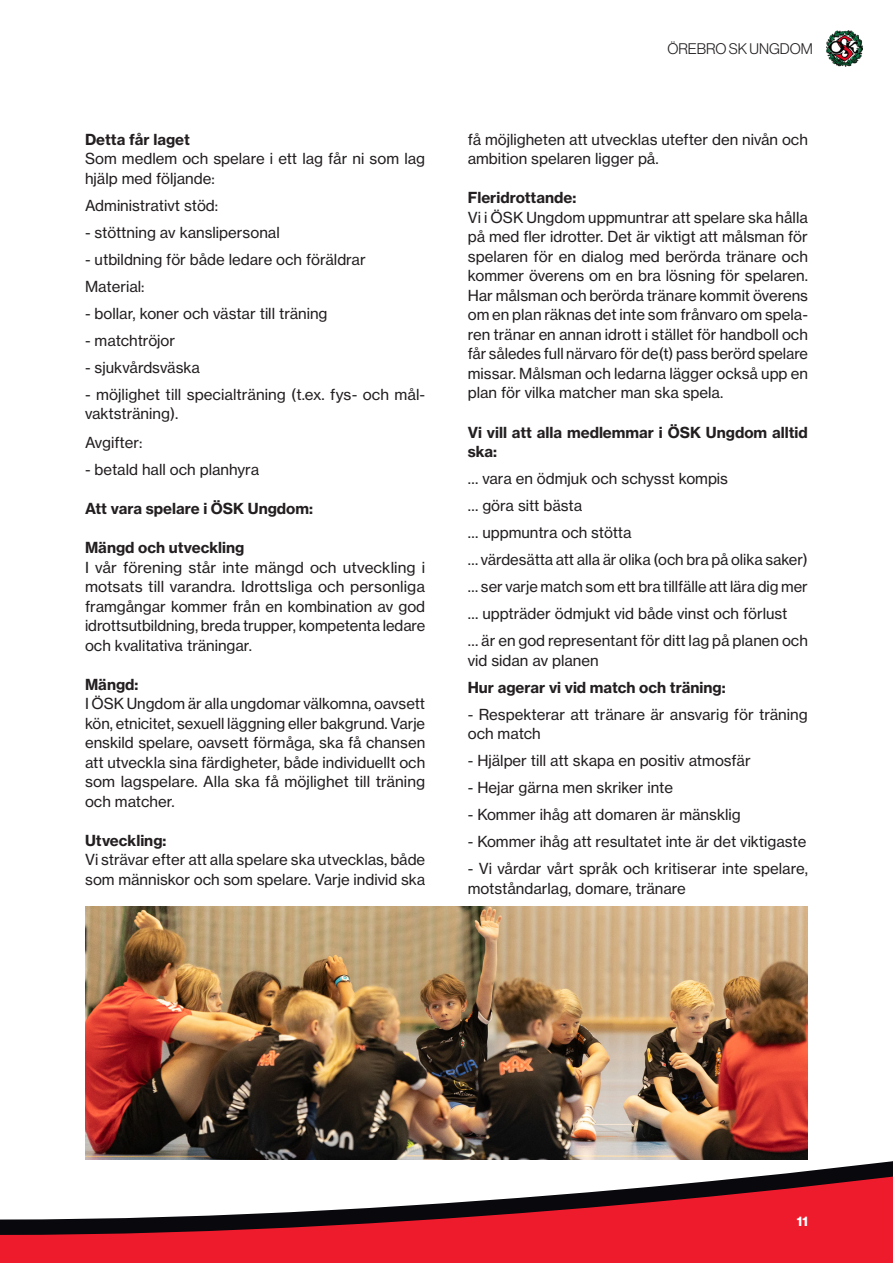
<style>
.page{position:relative;width:893px;height:1263px;background:#fff}
.page>*{position:absolute;margin:0;border:0;box-sizing:border-box;transform-origin:0 0}
.Rubrik_24p{font:15px/19.5px "N Haas Grotesk TX Pro 55 Rg";color:#231f20}
.ÖSK_Bröd_utan_avstånd{font:15px "N Haas Grotesk TX Pro 75 Bd";color:#231f20}
.Rubrik_24p-2{font:15px/19.5px "N Haas Grotesk TX Pro 75 Bd";color:#231f20}
.t1{font:15px "N Haas Grotesk DS Pro 45 Lt";color:#231f20}
.t2{font:13.5px "N Haas Grotesk DS Pro 75 Bd";color:#fff}
.s1{font-family:"N Haas Grotesk TX Pro 75 Bd"}
</style>
<div class="page">
<img style="left:85px;top:906px;width:723px;height:253px">
<svg style="left:85px;top:1159px;width:808px;height:16px"></svg>
<img style="left:826px;top:30px;width:37px;height:36px">
<svg style="left:0;top:1175px;width:893px;height:88px;fill:#ee1b2c"></svg>
<p class="ÖSK_Bröd_utan_avstånd" style="left:85px;top:130px;width:106px">Detta får laget</p>
<p class="Rubrik_24p" style="left:85px;top:149px;width:342px">Som medlem och spelare i ett lag får ni som lag hjälp med följande:</p>
<p class="Rubrik_24p" style="left:85px;top:196px;width:135px">Administrativt stöd:</p>
<p class="Rubrik_24p" style="left:85px;top:223px;width:196px">- stöttning av kanslipersonal</p>
<p class="Rubrik_24p" style="left:85px;top:250px;width:282px">- utbildning för både ledare och föräldrar</p>
<p class="Rubrik_24p" style="left:85px;top:277px;width:61px">Material:</p>
<p class="Rubrik_24p" style="left:85px;top:304px;width:244px">- bollar, koner och västar till träning</p>
<p class="Rubrik_24p" style="left:85px;top:331px;width:92px">- matchtröjor</p>
<p class="Rubrik_24p" style="left:85px;top:358px;width:116px">- sjukvårdsväska</p>
<p class="Rubrik_24p" style="left:85px;top:385px;width:342px">- möjlighet till specialträning (t.ex. fys- och mål&shy;vaktsträning).</p>
<p class="Rubrik_24p" style="left:85px;top:433px;width:59px">Avgifter:</p>
<p class="Rubrik_24p" style="left:85px;top:460px;width:176px">- betald hall och planhyra</p>
<p class="ÖSK_Bröd_utan_avstånd" style="left:85px;top:499px;width:230px">Att vara spelare i ÖSK Ungdom:</p>
<p class="ÖSK_Bröd_utan_avstånd" style="left:85px;top:538px;width:161px">Mängd och utveckling</p>
<p class="Rubrik_24p" style="left:85px;top:557px;width:342px;text-align:justify">I vår förening står inte mängd och utveckling i motsats till varandra. Idrottsliga och personliga framgångar kommer från en kombination av god idrottsutbildning, breda trupper, kompetenta ledare och kvalitativa träningar.</p>
<p class="ÖSK_Bröd_utan_avstånd" style="left:85px;top:674px;width:55px">Mängd:</p>
<p class="Rubrik_24p" style="left:85px;top:694px;width:342px;text-align:justify">I ÖSK Ungdom är alla ungdomar välkomna, oavsett kön, etnicitet, sexuell läggning eller bakgrund. Varje enskild spelare, oavsett förmåga, ska få chansen att utveckla sina färdigheter, både individuellt och som lagspelare. Alla ska få möjlighet till träning och matcher.</p>
<p class="Rubrik_24p" style="left:85px;top:830px;width:342px"><span class="s1">Utveckling:<br></span>Vi strävar efter att alla spelare ska utvecklas, både som människor och som spelare. Varje individ ska</p>
<p class="t1" style="left:667px;top:41px;width:147px">ÖREBRO SK UNGDOM</p>
<p class="Rubrik_24p" style="left:468px;top:130px;width:342px">få möjligheten att utvecklas utefter den nivån och ambition spelaren ligger på.</p>
<p class="ÖSK_Bröd_utan_avstånd" style="left:468px;top:188px;width:110px">Fleridrottande:</p>
<p class="Rubrik_24p" style="left:468px;top:208px;width:342px;text-align:justify">Vi i ÖSK Ungdom uppmuntrar att spelare ska hålla på med fler idrotter. Det är viktigt att målsman för spelaren för en dialog med berörda tränare och kommer överens om en bra lösning för spelaren.<br>Har målsman och berörda tränare kommit överens om en plan räknas det inte som frånvaro om spela&shy;ren tränar en annan idrott i stället för handboll och får således full närvaro för de(t) pass berörd spelare missar. Målsman och ledarna lägger också upp en plan för vilka matcher man ska spela.</p>
<p class="Rubrik_24p-2" style="left:468px;top:422px;width:342px">Vi vill att alla medlemmar i ÖSK Ungdom alltid ska:</p>
<p class="Rubrik_24p" style="left:468px;top:469px;width:262px">… vara en ödmjuk och schysst kompis</p>
<p class="Rubrik_24p" style="left:468px;top:496px;width:116px">… göra sitt bästa</p>
<p class="Rubrik_24p" style="left:468px;top:523px;width:165px">… uppmuntra och stötta</p>
<p class="Rubrik_24p" style="left:468px;top:550px;width:342px">… värdesätta att alla är olika (och bra på olika saker)</p>
<p class="Rubrik_24p" style="left:468px;top:577px;width:341px">… ser varje match som ett bra tillfälle att lära dig mer</p>
<p class="Rubrik_24p" style="left:468px;top:604px;width:321px">… uppträder ödmjukt vid både vinst och förlust</p>
<p class="Rubrik_24p" style="left:468px;top:631px;width:342px">… är en god representant för ditt lag på planen och vid sidan av planen</p>
<p class="Rubrik_24p-2" style="left:468px;top:677px;width:259px">Hur agerar vi vid match och träning:</p>
<p class="Rubrik_24p" style="left:468px;top:704px;width:342px">- Respekterar att tränare är ansvarig för träning och match</p>
<p class="Rubrik_24p" style="left:468px;top:751px;width:284px">- Hjälper till att skapa en positiv atmosfär</p>
<p class="Rubrik_24p" style="left:468px;top:778px;width:207px">- Hejar gärna men skriker inte</p>
<p class="Rubrik_24p" style="left:468px;top:805px;width:275px">- Kommer ihåg att domaren är mänsklig</p>
<p class="Rubrik_24p" style="left:468px;top:832px;width:340px">- Kommer ihåg att resultatet inte är det viktigaste</p>
<p class="Rubrik_24p" style="left:468px;top:859px;width:342px">- Vi vårdar vårt språk och kritiserar inte spelare, motståndarlag, domare, tränare</p>
<p class="t2" style="left:797px;top:1213px;width:12px">11</p>
</div>
